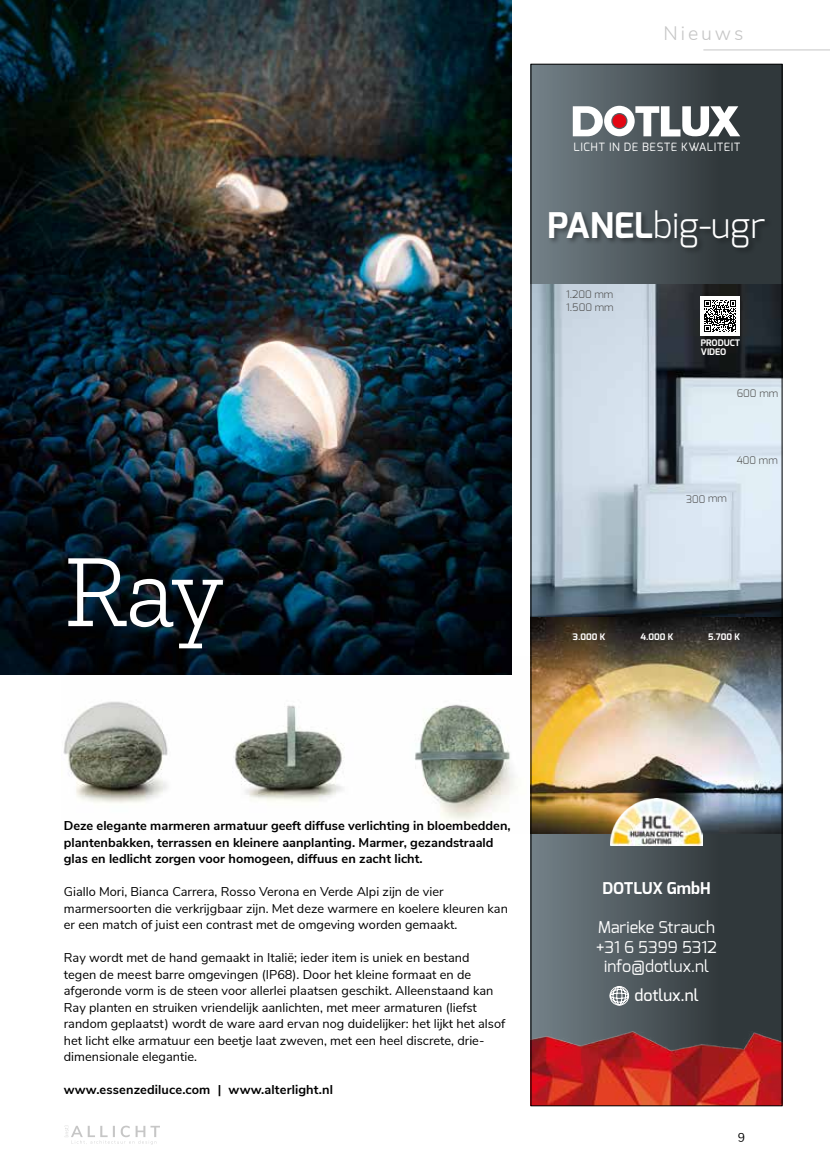
<style>
.page{position:relative;width:830px;height:1170px;background:#fff}
.page>*{position:absolute;margin:0;border:0;box-sizing:border-box;transform-origin:0 0}
.t1{font:300 104.25px "Zilla Slab";color:#fff}
.t2{font:300 35.25px "Exo";color:#fff}
.t3{font:300 19.5px "Nunito Sans";letter-spacing:.15em;color:#c6c6c6}
.t4{font:16.2px/19.5px "Exo";color:#fff;text-align:center}
.t5{font:700 16.2px "Exo";color:#fff}
.t6{font:500 16.2px "Exo";color:#fff}
.t7{font:13.5px "Zilla Slab";color:#000}
.t8{font:12.75px/16.5px "Nunito Sans";color:#000}
.t9{font:700 12.75px/16.5px "Nunito Sans";color:#000}
.t10{font:11.4px "Exo";letter-spacing:.05em;color:#fff}
.t11{font:300 10.35px/12.9px "Exo";color:#4a4a49}
.t12{font:700 9px/9px "Exo";color:#fff}
.s1{font-weight:700}
</style>
<div class="page">
<img style="left:61px;top:657px;width:455px;height:164px">
<img style="left:0;top:0;width:511px;height:674px">
<hr style="left:703px;top:50px;width:126px;height:1px;background:#c6c6c6">
<div style="left:530px;top:64px;width:251px;height:1041px;background:linear-gradient(to right,#727f86,#242b2d)"></div>
<svg style="left:609px;top:985px;width:20px;height:20px"></svg>
<div style="left:547px;top:209px;width:225px;height:46px;background:#000;opacity:.4"></div>
<svg style="left:572px;top:106px;width:168px;height:30px"></svg>
<div style="left:612px;top:114px;width:14px;height:14px;background:#e30613;border-radius:50%"></div>
<img style="left:532px;top:285px;width:248px;height:548px">
<img style="left:532px;top:1031px;width:248px;height:73px">
<img style="left:610px;top:798px;width:91px;height:47px">
<div style="left:700px;top:296px;width:40px;height:40px;background:#fff"></div>
<svg style="left:704px;top:300px;width:32px;height:32px"></svg>
<svg style="left:65px;top:1125px;width:95px;height:19px"></svg>
<h1 class="t1" style="left:64px;top:534px;width:161px">Ray</h1>
<h3 class="t3" style="left:663px;top:19px;width:81px">Nieuws</h3>
<p class="t10" style="left:573px;top:139px;width:168px">LICHT IN DE BESTE KWALITEIT</p>
<h2 class="t2" style="left:547px;top:202px;width:219px"><span class="s1">PANEL</span>big-ugr</h2>
<p class="t11" style="left:566px;top:287px;width:49px">1.200 mm<br>1.500 mm</p>
<p class="t12" style="left:700px;top:338px;width:41px">PRODUCT<br>VIDEO</p>
<p class="t11" style="left:736px;top:386px;width:43px">600 mm</p>
<p class="t11" style="left:736px;top:454px;width:42px;rotate:-1deg">400 mm</p>
<p class="t11" style="left:685px;top:492px;width:43px;rotate:-1deg">300 mm</p>
<p class="t12" style="left:572px;top:632px;width:34px">3.000 K</p>
<p class="t12" style="left:640px;top:632px;width:34px">4.000 K</p>
<p class="t12" style="left:707px;top:632px;width:34px">5.700 K</p>
<p class="t9" style="left:64px;top:816px;width:448px">Deze elegante marmeren armatuur geeft diffuse verlichting in bloembedden, plantenbakken, terrassen en kleinere aanplanting. Marmer, gezandstraald glas en ledlicht zorgen voor homogeen, diffuus en zacht licht.</p>
<p class="t8" style="left:64px;top:882px;width:445px">Giallo Mori, Bianca Carrera, Rosso Verona en Verde Alpi zijn de vier marmersoorten die verkrijgbaar zijn. Met deze warmere en koelere kleuren kan er een match of juist een contrast met de omgeving worden gemaakt.</p>
<p class="t8" style="left:64px;top:948px;width:442px">Ray wordt met de hand gemaakt in Italië; ieder item is uniek en bestand tegen de meest barre omgevingen (IP68). Door het kleine formaat en de afgeronde vorm is de steen voor allerlei plaatsen geschikt. Alleenstaand kan Ray planten en struiken vriendelijk aanlichten, met meer armaturen (liefst random geplaatst) wordt de ware aard ervan nog duidelijker: het lijkt het alsof het licht elke armatuur een beetje laat zweven, met een heel discrete, drie&shy;dimensionale elegantie.</p>
<p class="t9" style="left:64px;top:1080px;width:270px">www.essenzediluce.com | www.alterlight.nl</p>
<p class="t5" style="left:602px;top:878px;width:109px">DOTLUX GmbH</p>
<p class="t4" style="left:595px;top:917px;width:122px">Marieke Strauch +31 6 5399 5312 info@dotlux.nl</p>
<p class="t6" style="left:634px;top:984px;width:65px">dotlux.nl</p>
<p class="t7" style="left:737px;top:1128px;width:9px">9</p>
</div>
